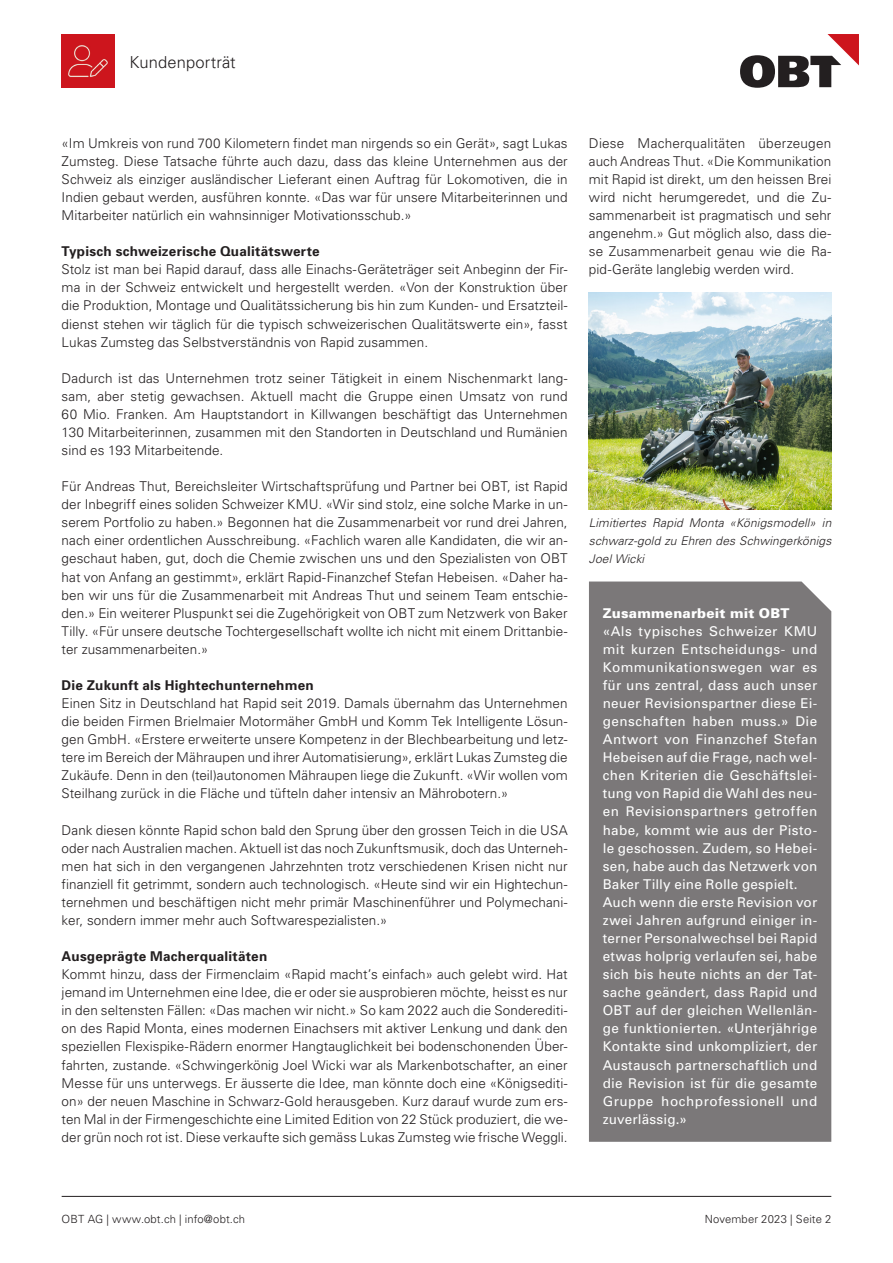
<style>
.page{position:relative;width:893px;height:1263px;background:#fff}
.page>*{position:absolute;margin:0;border:0;box-sizing:border-box;transform-origin:0 0}
.t1{font:300 16.5px "Univers";letter-spacing:.005em;color:#231f20}
.Lauftext{font:300 13.5px/18px "Univers";letter-spacing:.005em;color:#231f20;text-align:justify}
.t2{font:13.5px/18px "Univers";letter-spacing:.02em;color:#fff}
.Lauftext_kleiner_Zwischentitel{font:700 13.5px "Univers";letter-spacing:.02em;color:#231f20}
.t3{font:900 13.5px "Univers";letter-spacing:.015em;color:#fff}
.Lauftext-2{font:italic 300 12px/18px "Univers";letter-spacing:.01em;color:#231f20;text-align:justify}
.t4{font:300 11.25px "Univers";letter-spacing:.015em;color:#231f20}
</style>
<div class="page">
<hr style="left:62px;top:1196px;width:769px;height:1px;background:#231f20">
<svg style="left:740px;top:34px;width:119px;height:54px"></svg>
<img style="left:62px;top:35px;width:53px;height:53px">
<div style="left:589px;top:581px;width:242px;height:561px;background:#7b7879"></div>
<img style="left:589px;top:292px;width:242px;height:217px">
<p class="t1" style="left:130px;top:53px;width:108px">Kundenporträt</p>
<p class="Lauftext" style="left:62px;top:134px;width:508px">«Im Umkreis von rund 700 Kilometern findet man nirgends so ein Gerät», sagt Lukas Zumsteg. Diese Tatsache führte auch dazu, dass das kleine Unternehmen aus der Schweiz als einziger ausländischer Lieferant einen Auftrag für Lokomotiven, die in Indien gebaut werden, ausführen konnte. «Das war für unsere Mitarbeiterinnen und Mitarbeiter natürlich ein wahnsinniger Motivationsschub.»</p>
<p class="Lauftext_kleiner_Zwischentitel" style="left:62px;top:243px;width:259px">Typisch schweizerische Qualitätswerte</p>
<p class="Lauftext" style="left:62px;top:260px;width:507px">Stolz ist man bei Rapid darauf, dass alle Einachs-Geräteträger seit Anbeginn der Fir&shy;ma in der Schweiz entwickelt und hergestellt werden. «Von der Konstruktion über die Produktion, Montage und Qualitätssicherung bis hin zum Kunden- und Ersatzteil&shy;dienst stehen wir täglich für die typisch schweizerischen Qualitätswerte ein», fasst Lukas Zumsteg das Selbstverständnis von Rapid zusammen.</p>
<p class="Lauftext" style="left:62px;top:369px;width:508px">Dadurch ist das Unternehmen trotz seiner Tätigkeit in einem Nischenmarkt lang&shy;sam, aber stetig gewachsen. Aktuell macht die Gruppe einen Umsatz von rund 60 Mio. Franken. Am Hauptstandort in Killwangen beschäftigt das Unternehmen 130 Mitarbeiterinnen, zusammen mit den Standorten in Deutschland und Rumänien sind es 193 Mitarbeitende.</p>
<p class="Lauftext" style="left:62px;top:477px;width:508px">Für Andreas Thut, Bereichsleiter Wirtschaftsprüfung und Partner bei OBT, ist Rapid der Inbegriff eines soliden Schweizer KMU. «Wir sind stolz, eine solche Marke in un&shy;serem Portfolio zu haben.» Begonnen hat die Zusammenarbeit vor rund drei Jahren, nach einer ordentlichen Ausschreibung. «Fachlich waren alle Kandidaten, die wir an&shy;geschaut haben, gut, doch die Chemie zwischen uns und den Spezialisten von OBT hat von Anfang an gestimmt», erklärt Rapid-Finanzchef Stefan Hebeisen. «Daher ha&shy;ben wir uns für die Zusammenarbeit mit Andreas Thut und seinem Team entschie&shy;den.» Ein weiterer Pluspunkt sei die Zugehörigkeit von OBT zum Netzwerk von Baker Tilly. «Für unsere deutsche Tochtergesellschaft wollte ich nicht mit einem Drittanbie&shy;ter zusammenarbeiten.»</p>
<p class="Lauftext_kleiner_Zwischentitel" style="left:62px;top:677px;width:254px">Die Zukunft als Hightechunternehmen</p>
<p class="Lauftext" style="left:62px;top:694px;width:508px">Einen Sitz in Deutschland hat Rapid seit 2019. Damals übernahm das Unternehmen die beiden Firmen Brielmaier Motormäher GmbH und Komm Tek Intelligente Lösun&shy;gen GmbH. «Erstere erweiterte unsere Kompetenz in der Blechbearbeitung und letz&shy;tere im Bereich der Mähraupen und ihrer Automatisierung», erklärt Lukas Zumsteg die Zukäufe. Denn in den (teil)autonomen Mähraupen liege die Zukunft. «Wir wollen vom Steilhang zurück in die Fläche und tüfteln daher intensiv an Mährobotern.»</p>
<p class="Lauftext" style="left:62px;top:821px;width:508px">Dank diesen könnte Rapid schon bald den Sprung über den grossen Teich in die USA oder nach Australien machen. Aktuell ist das noch Zukunftsmusik, doch das Unterneh&shy;men hat sich in den vergangenen Jahrzehnten trotz verschiedenen Krisen nicht nur finanziell fit getrimmt, sondern auch technologisch. «Heute sind wir ein Hightechun&shy;ternehmen und beschäftigen nicht mehr primär Maschinenführer und Polymechani&shy;ker, sondern immer mehr auch Softwarespezialisten.»</p>
<p class="Lauftext_kleiner_Zwischentitel" style="left:62px;top:948px;width:207px">Ausgeprägte Macherqualitäten</p>
<p class="Lauftext" style="left:62px;top:965px;width:508px">Kommt hinzu, dass der Firmenclaim «Rapid macht’s einfach» auch gelebt wird. Hat jemand im Unternehmen eine Idee, die er oder sie ausprobieren möchte, heisst es nur in den seltensten Fällen: «Das machen wir nicht.» So kam 2022 auch die Sonderediti&shy;on des Rapid Monta, eines modernen Einachsers mit aktiver Lenkung und dank den speziellen Flexispike-Rädern enormer Hangtauglichkeit bei bodenschonenden Über&shy;fahrten, zustande. «Schwingerkönig Joel Wicki war als Markenbotschafter, an einer Messe für uns unterwegs. Er äusserte die Idee, man könnte doch eine «Königsediti&shy;on» der neuen Maschine in Schwarz-Gold herausgeben. Kurz darauf wurde zum ers&shy;ten Mal in der Firmengeschichte eine Limited Edition von 22 Stück produziert, die we&shy;der grün noch rot ist. Diese verkaufte sich gemäss Lukas Zumsteg wie frische Weggli.</p>
<p class="Lauftext" style="left:589px;top:134px;width:244px">Diese Macherqualitäten überzeugen auch Andreas Thut. «Die Kommunikation mit Rapid ist direkt, um den heissen Brei wird nicht herumgeredet, und die Zu&shy;sammenarbeit ist pragmatisch und sehr angenehm.» Gut möglich also, dass die&shy;se Zusammenarbeit genau wie die Ra&shy;pid-Geräte langlebig werden wird.</p>
<p class="Lauftext-2" style="left:589px;top:514px;width:244px">Limitiertes Rapid Monta «Königsmodell» in schwarz-gold zu Ehren des Schwingerkönigs Joel Wicki</p>
<p class="t3" style="left:603px;top:604px;width:188px">Zusammenarbeit mit OBT</p>
<p class="t2" style="left:603px;top:622px;width:216px">«Als typisches Schweizer KMU mit kurzen Entscheidungs- und<br>Kommunikationswegen war es für uns zentral, dass auch unser neuer Revisionspartner diese Ei&shy;genschaften haben muss.» Die<br>Antwort von Finanzchef Stefan<br>Hebeisen auf die Frage, nach wel&shy;chen Kriterien die Geschäftslei&shy;tung von Rapid die Wahl des neu&shy;en Revisionspartners getroffen habe, kommt wie aus der Pisto&shy;le geschossen. Zudem, so Hebei&shy;sen, habe auch das Netzwerk von<br>Baker Tilly eine Rolle gespielt.<br>Auch wenn die erste Revision vor zwei Jahren aufgrund einiger in&shy;terner Personalwechsel bei Rapid etwas holprig verlaufen sei, habe sich bis heute nichts an der Tat&shy;sache geändert, dass Rapid und<br>OBT auf der gleichen Wellenlän&shy;ge funktionierten. «Unterjährige<br>Kontakte sind unkompliziert, der<br>Austausch partnerschaftlich und die Revision ist für die gesamte<br>Gruppe hochprofessionell und zuverlässig.»</p>
<p class="t4" style="left:62px;top:1212px;width:185px">OBT AG | www.obt.ch | info@obt.ch</p>
<p class="t4" style="left:705px;top:1212px;width:128px">November 2023 | Seite 2</p>
</div>
